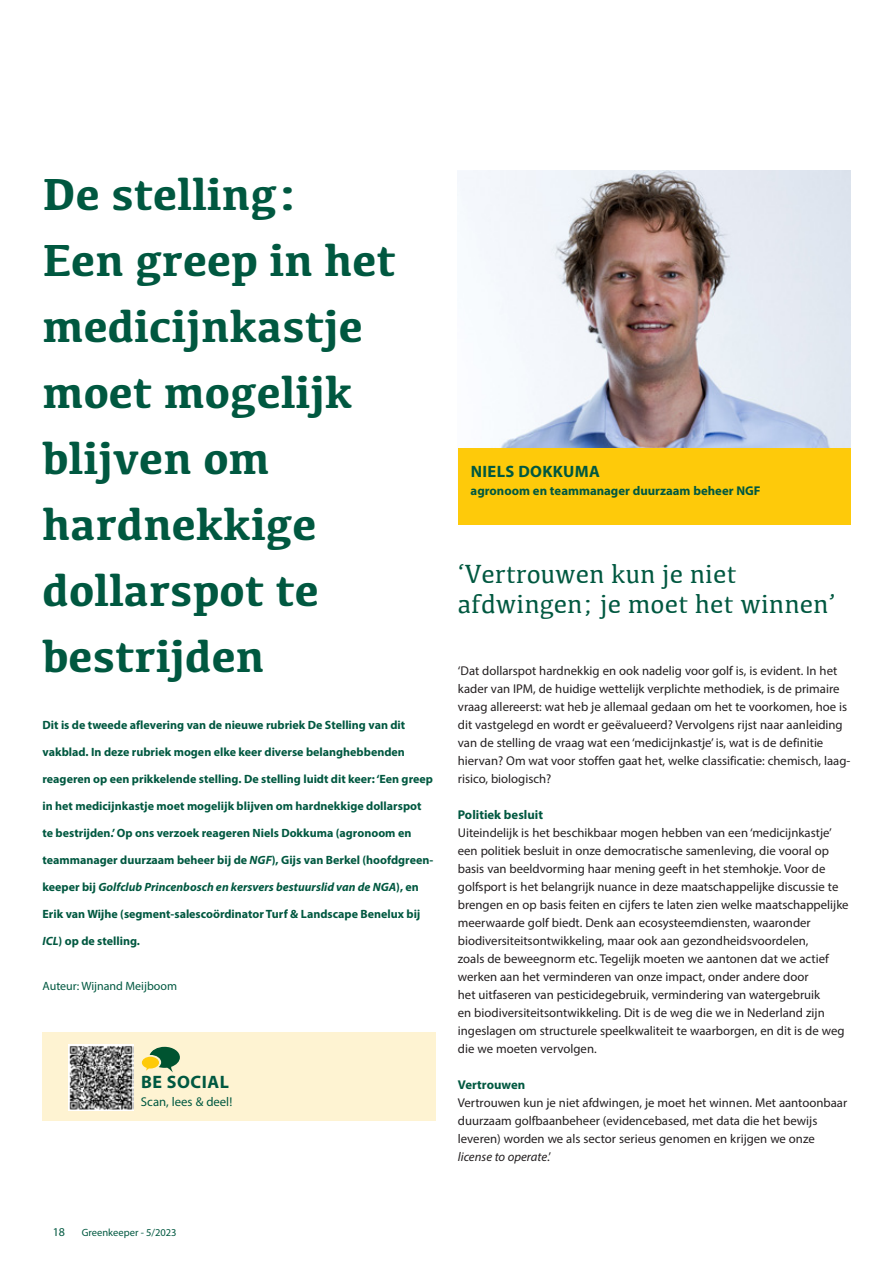
<style>
.page{position:relative;width:893px;height:1263px;background:#fff}
.page>*{position:absolute;margin:0;border:0;box-sizing:border-box;transform-origin:0 0}
.t1{font:700 46.5px/66px "Kefa";color:#005840}
.t2{font:27px/30px "Kefa";color:#005840}
.t3{font:700 18px "Myriad Pro";letter-spacing:.03em;color:#005840}
.t4{font:700 16.5px "Myriad Pro";letter-spacing:.02em;color:#005840}
.t5{font:12.75px/18px "Myriad Pro";color:#231f20}
.t6{font:700 12.75px "Myriad Pro";color:#005840}
.t7{font:12.75px "Myriad Pro";color:#005840}
.t8{font:700 12px "Myriad Pro";color:#005840}
.t9{font:italic 700 12px "Myriad Pro";color:#005840}
.t10{font:12px "Myriad Pro";color:#005840}
.t11{font:10.5px "Myriad Pro";color:#005840}
.s1{font-style:italic}
.s2{font-style:normal}
</style>
<div class="page">
<div style="left:43px;top:1032px;width:393px;height:89px;background:#fef3d2"></div>
<img style="left:68px;top:1044px;width:66px;height:66px">
<svg style="left:142px;top:1047px;width:38px;height:25px"></svg>
<img style="left:458px;top:170px;width:392px;height:278px">
<div style="left:458px;top:448px;width:392px;height:76px;background:#feca0a"></div>
<h1 class="t1" style="left:43px;top:159px;width:355px">De stelling:<br>Een greep in het medicijnkastje moet mogelijk blijven om hardnekkige dollarspot te bestrijden</h1>
<p class="t8" style="left:43px;top:717px;width:364px">Dit is de tweede aflevering van de nieuwe rubriek De Stelling van dit</p>
<p class="t8" style="left:43px;top:744px;width:364px">vakblad. In deze rubriek mogen elke keer diverse belanghebbenden</p>
<p class="t8" style="left:43px;top:771px;width:392px">reageren op een prikkelende stelling. De stelling luidt dit keer: ‘Een greep</p>
<p class="t8" style="left:43px;top:798px;width:381px">in het medicijnkastje moet mogelijk blijven om hardnekkige dollarspot</p>
<p class="t8" style="left:43px;top:825px;width:370px">te bestrijden.’ Op ons verzoek reageren Niels Dokkuma (agronoom en</p>
<p class="t8" style="left:43px;top:852px;width:392px">teammanager duurzaam beheer bij de <span class="s1">NGF</span>), Gijs van Berkel (hoofdgreen-</p>
<p class="t9" style="left:43px;top:879px;width:378px"><span class="s2">keeper bij</span> Golfclub Princenbosch en kersvers bestuurslid van de NGA<span class="s2">), en</span></p>
<p class="t8" style="left:43px;top:906px;width:379px">Erik van Wijhe (segment-salescoördinator Turf &amp; Landscape Benelux bij</p>
<p class="t8" style="left:43px;top:933px;width:99px"><span class="s1">ICL</span>) op de stelling.</p>
<p class="t10" style="left:43px;top:979px;width:136px">Auteur: Wijnand Meijboom</p>
<h3 class="t3" style="left:141px;top:1071px;width:89px">BE SOCIAL</h3>
<p class="t7" style="left:141px;top:1094px;width:93px">Scan, lees &amp; deel!</p>
<p class="t4" style="left:471px;top:461px;width:131px">NIELS DOKKUMA</p>
<p class="t6" style="left:471px;top:482px;width:292px">agronoom en teammanager duurzaam beheer NGF</p>
<h2 class="t2" style="left:458px;top:558px;width:379px">‘Vertrouwen kun je niet afdwingen; je moet het winnen’</h2>
<p class="t5" style="left:458px;top:662px;width:394px">‘Dat dollarspot hardnekkig en ook nadelig voor golf is, is evident. In het kader van IPM, de huidige wettelijk verplichte methodiek, is de primaire vraag allereerst: wat heb je allemaal gedaan om het te voorkomen, hoe is dit vastgelegd en wordt er geëvalueerd? Vervolgens rijst naar aanleiding van de stelling de vraag wat een ‘medicijnkastje’ is, wat is de definitie hiervan? Om wat voor stoffen gaat het, welke classificatie: chemisch, laag&shy;risico, biologisch?</p>
<p class="t6" style="left:458px;top:806px;width:87px">Politiek besluit</p>
<p class="t5" style="left:458px;top:824px;width:392px">Uiteindelijk is het beschikbaar mogen hebben van een ‘medicijnkastje’ een politiek besluit in onze democratische samenleving, die vooral op basis van beeldvorming haar mening geeft in het stemhokje. Voor de golfsport is het belangrijk nuance in deze maatschappelijke discussie te brengen en op basis feiten en cijfers te laten zien welke maatschappelijke meerwaarde golf biedt. Denk aan ecosysteemdiensten, waaronder biodiversiteitsontwikkeling, maar ook aan gezondheidsvoordelen,<br>zoals de beweegnorm etc. Tegelijk moeten we aantonen dat we actief werken aan het verminderen van onze impact, onder andere door<br>het uitfaseren van pesticidegebruik, vermindering van watergebruik<br>en biodiversiteitsontwikkeling. Dit is de weg die we in Nederland zijn ingeslagen om structurele speelkwaliteit te waarborgen, en dit is de weg die we moeten vervolgen.</p>
<p class="t6" style="left:458px;top:1076px;width:69px">Vertrouwen</p>
<p class="t5" style="left:458px;top:1094px;width:391px">Vertrouwen kun je niet afdwingen, je moet het winnen. Met aantoonbaar duurzaam golfbaanbeheer (evidencebased, met data die het bewijs leveren) worden we als sector serieus genomen en krijgen we onze <span class="s1">license to operate</span>.’</p>
<p class="t10" style="left:53px;top:1224px;width:14px">18</p>
<p class="t11" style="left:82px;top:1226px;width:96px">Greenkeeper - 5/2023</p>
</div>
